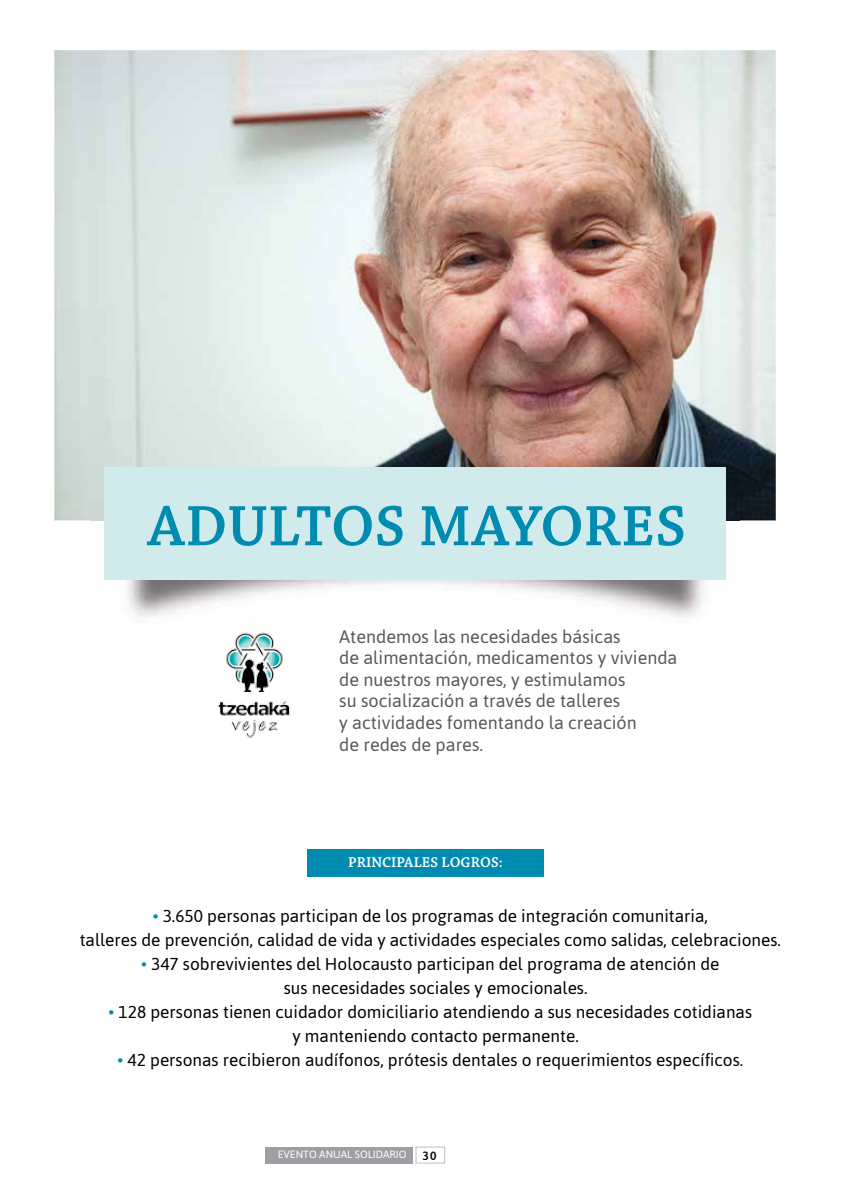
<style>
.page{position:relative;width:851px;height:1191px;background:#fff}
.page>*{position:absolute;margin:0;border:0;box-sizing:border-box;transform-origin:0 0}
.t1{font:600 60px "Chaparral Pro";color:#008bb0}
.t2{font:18px/21.6px "Asap";color:#58595b}
.t3{font:17.25px/24px "Asap";color:#000}
.t4{font:600 15px "Chaparral Pro";letter-spacing:.005em;color:#fff}
.t5{font:500 12px "Asap";color:#000}
.t6{font:10.5px "Asap";color:#fff}
.s1{color:#008bb0}
</style>
<div class="page">
<div style="left:265px;top:1146px;width:148px;height:17px;background:#9d9fa2"></div>
<div style="left:415px;top:1146px;width:30px;height:17px;border:1px solid #bcbec0"></div>
<img style="left:54px;top:50px;width:721px;height:470px">
<img style="left:90px;top:493px;width:649px;height:124px">
<div style="left:104px;top:466px;width:621px;height:113px;background:#d1eaec"></div>
<img style="left:217px;top:632px;width:74px;height:106px">
<div style="left:307px;top:849px;width:236px;height:27px;background:#008bb0"></div>
<h1 class="t1" style="left:148px;top:492px;width:540px">ADULTOS MAYORES</h1>
<p class="t2" style="left:339px;top:625px;width:340px">Atendemos las necesidades básicas<br>de alimentación, medicamentos y vivienda de nuestros mayores, y estimulamos<br>su socialización a través de talleres<br>y actividades fomentando la creación<br>de redes de pares.</p>
<p class="t4" style="left:348px;top:853px;width:156px">PRINCIPALES LOGROS:</p>
<p class="t3" style="left:80px;top:903px;width:702px;text-align:center"><span class="s1">•</span> 3.650 personas participan de los programas de integración comunitaria,<br>talleres de prevención, calidad de vida y actividades especiales como salidas, celebraciones.</p>
<p class="t3" style="left:284px;top:951px;width:437px;text-indent:-142px"><span class="s1">•</span> 347 sobrevivientes del Holocausto participan del programa de atención de sus necesidades sociales y emocionales.</p>
<p class="t3" style="left:292px;top:999px;width:461px;text-indent:-184px"><span class="s1">•</span> 128 personas tienen cuidador domiciliario atendiendo a sus necesidades cotidianas y manteniendo contacto permanente.</p>
<p class="t3" style="left:117px;top:1047px;width:627px"><span class="s1">•</span> 42 personas recibieron audífonos, prótesis dentales o requerimientos específicos.</p>
<p class="t6" style="left:278px;top:1147px;width:130px">EVENTO ANUAL SOLIDARIO</p>
<p class="t5" style="left:422px;top:1147px;width:16px">30</p>
</div>
